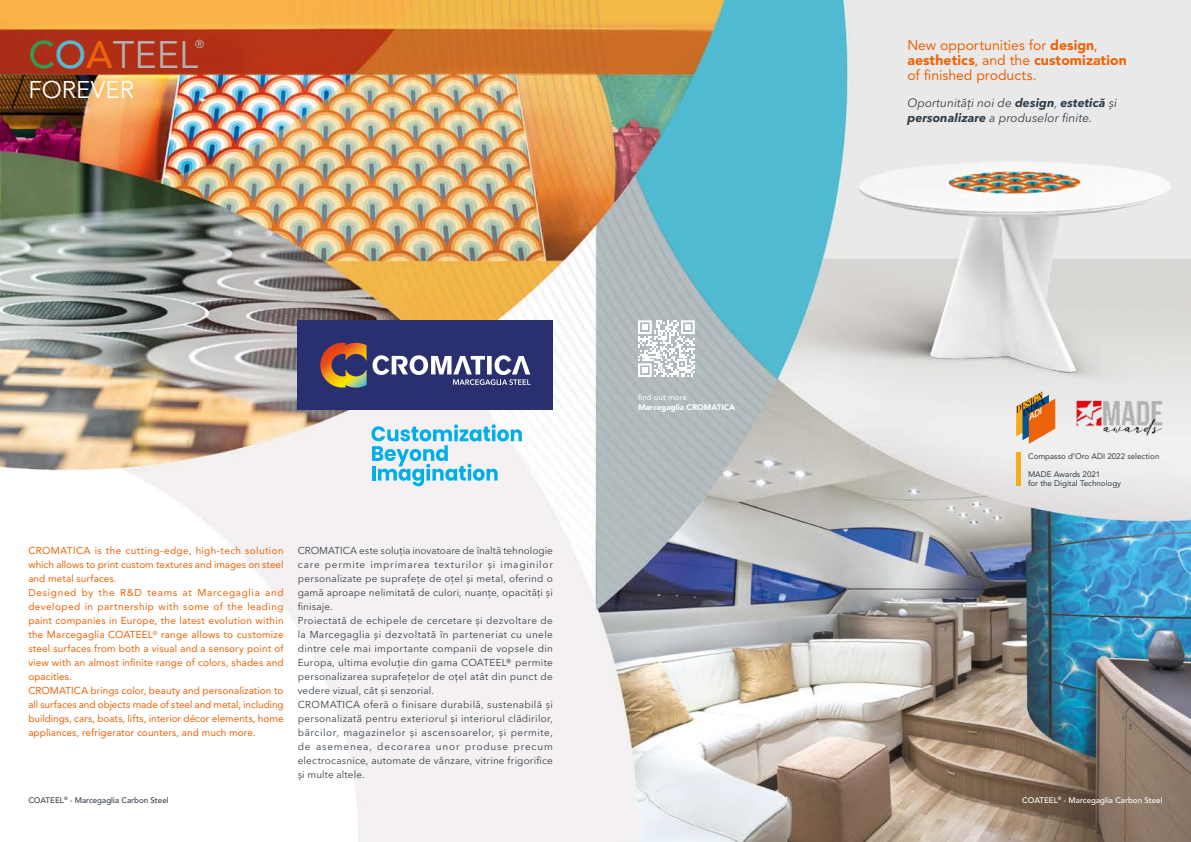
<style>
.page{position:relative;width:1191px;height:842px;background:#fff}
.page>*{position:absolute;margin:0;border:0;box-sizing:border-box;transform-origin:0 0}
.t1{font:38px "Avenir LT Std";color:#b3b2b2}
.t2{font:24px "Avenir LT Std";letter-spacing:.005em;color:#fff}
.t3{font:14px/15px "Avenir LT Std";color:#ec6309}
.t4{font:italic 12px/15px "Avenir Next Cyr";letter-spacing:.005em;color:#323e48}
.t5{font:500 11.5px "Avenir LT Std";color:#b3b2b2}
.t6{font:10px/14px "Avenir Next Cyr";letter-spacing:.03em;color:#323e48}
.t7{font:10px/14px "Avenir LT Std";letter-spacing:.01em;color:#ec6309}
.t8{font:8px/9px "Avenir LT Std";color:#323e48}
.t9{font:500 8px "Avenir LT Std";color:#323e48}
.t10{font:500 8px "Avenir LT Std";color:#fff}
.t11{font:900 8px "Avenir LT Std";color:#fff}
.t12{font:8px "Avenir LT Std";color:#fff}
.s1{font-weight:500;color:#329c50}
.s2{font-weight:500;color:#50bbd1}
.s3{font-weight:500;color:#ec6309}
.s4{font-weight:900}
.s5{font-weight:700}
</style>
<div class="page">
<img style="left:0;top:0;width:1191px;height:842px">
<div style="left:298px;top:320px;width:255px;height:90px;background:#292f6f"></div>
<svg style="left:320px;top:343px;width:46px;height:45px"></svg>
<svg style="left:372px;top:355px;width:158px;height:30px"></svg>
<svg style="left:1016px;top:391px;width:39px;height:53px;background:#c19165"></svg>
<img style="left:1074px;top:397px;width:92px;height:43px">
<hr style="left:1016px;top:453px;width:4px;height:33px;background:#f8ab1b">
<svg style="left:638px;top:320px;width:56px;height:57px"></svg>
<svg style="left:371px;top:424px;width:151px;height:62px"></svg>
<p class="t5" style="left:195px;top:38px;width:11px">®</p>
<h1 class="t1" style="left:28px;top:33px;width:171px"><span class="s1">C</span><span class="s2">O</span><span class="s3">A</span>TEEL</h1>
<h2 class="t2" style="left:28px;top:76px;width:107px">FOREVER</h2>
<h3 class="t3" style="left:907px;top:38px;width:221px">New opportunities for <span class="s4">design</span>, <span class="s4">aesthetics</span>, and the <span class="s4">customization </span>of finished products.</h3>
<p class="t4" style="left:907px;top:96px;width:211px">Oportunităţi noi de <span class="s5">design</span>, <span class="s5">estetică</span> și <span class="s5">personalizare</span> a produselor finite.</p>
<p class="t12" style="left:638px;top:393px;width:50px">find out more</p>
<p class="t11" style="left:638px;top:403px;width:99px">Marcegaglia CROMATICA</p>
<p class="t8" style="left:1028px;top:451px;width:133px">Compasso d’Oro ADI 2022 selection</p>
<p class="t8" style="left:1028px;top:469px;width:95px">MADE Awards 2021<br>for the Digital Technology</p>
<p class="t7" style="left:28px;top:544px;width:257px">CROMATICA is the cutting-edge, high-tech solution which allows to print custom textures and images on steel and metal surfaces.<br>Designed by the R&amp;D teams at Marcegaglia and developed in partnership with some of the leading paint companies in Europe, the latest evolution within the Marcegaglia COATEEL<sup>®</sup> range allows to customize steel surfaces from both a visual and a sensory point of view with an almost infinite range of colors, shades and opacities.<br>CROMATICA brings color, beauty and personalization to all surfaces and objects made of steel and metal, including buildings, cars, boats, lifts, interior décor elements, home appliances, refrigerator counters, and much more.</p>
<p class="t6" style="left:298px;top:544px;width:257px">CROMATICA este soluția inovatoare de înaltă tehnologie care permite imprimarea texturilor și imaginilor personalizate pe suprafețe de oțel și metal, oferind o gamă aproape nelimitată de culori, nuanțe, opacități și finisaje.<br>Proiectată de echipele de cercetare și dezvoltare de la Marcegaglia și dezvoltată în parteneriat cu unele dintre cele mai importante companii de vopsele din Europa, ultima evoluție din gama COATEEL® permite personalizarea suprafețelor de oțel atât din punct de vedere vizual, cât și senzorial.<br>CROMATICA oferă o finisare durabilă, sustenabilă și personalizată pentru exteriorul și interiorul clădirilor, bărcilor, magazinelor și ascensoarelor, și permite, de asemenea, decorarea unor produse precum electrocasnice, automate de vânzare, vitrine frigorifice și multe altele.</p>
<p class="t9" style="left:28px;top:795px;width:142px">COATEEL<sup>®</sup> - Marcegaglia Carbon Steel</p>
<p class="t10" style="left:1022px;top:795px;width:142px">COATEEL<sup>®</sup> - Marcegaglia Carbon Steel</p>
</div>
